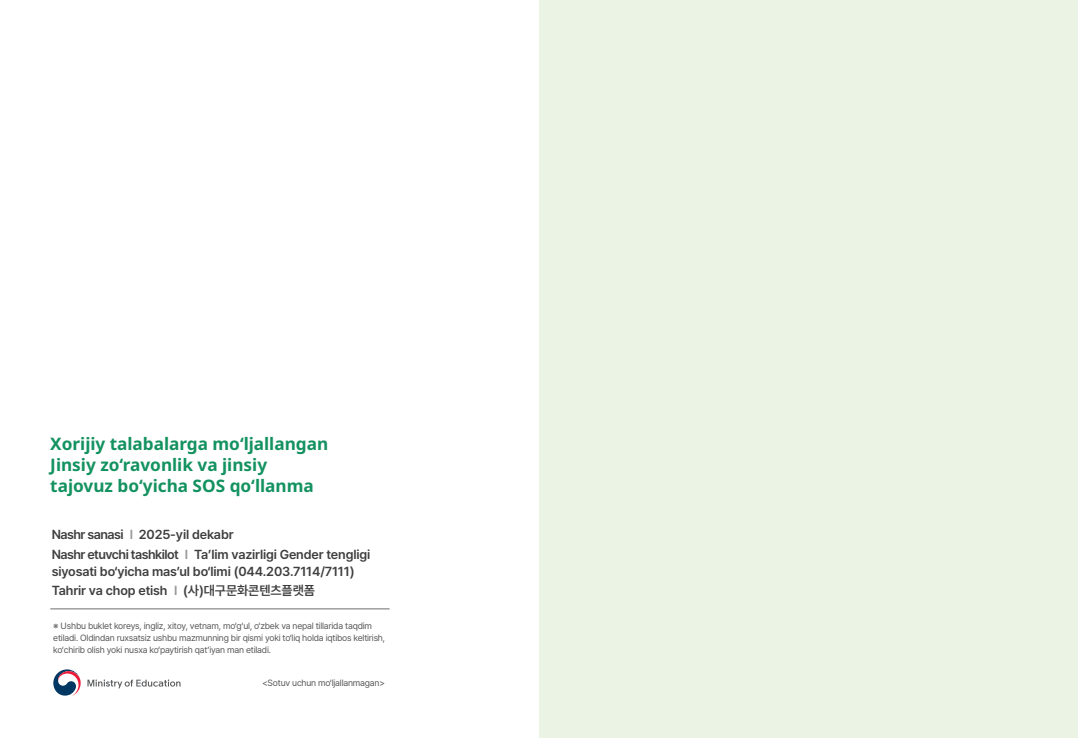
<style>
.page{position:relative;width:1078px;height:738px;background:#fff}
.page>*{position:absolute;margin:0;border:0;box-sizing:border-box;transform-origin:0 0}
.t1{font:700 17.2px/21.4px "Noto Sans";color:#139260}
.t2{font:600 13px/17px "Pretendard";letter-spacing:-.01em;color:#3e3e3f}
.t3{font:9px/12px "Pretendard";letter-spacing:-.02em;color:#57585a}
.s1{color:#939598}
</style>
<div class="page">
<hr style="left:50px;top:608px;width:339px;height:1px;background:#6c6d70">
<div style="left:539px;top:0;width:538px;height:737px;background:#ebf4e4"></div>
<svg style="left:53px;top:669px;width:28px;height:26px"></svg>
<svg style="left:87px;top:679px;width:93px;height:8px"></svg>
<p class="t1" style="left:50px;top:432px;width:279px">Xorijiy talabalarga mo‘ljallangan</p>
<p class="t1" style="left:50px;top:454px;width:265px">Jinsiy zo‘ravonlik va jinsiy tajovuz bo‘yicha SOS qo‘llanma</p>
<p class="t2" style="left:52px;top:525px;width:183px">Nashr sanasi <span class="s1">I</span> 2025-yil dekabr</p>
<p class="t2" style="left:52px;top:544px;width:320px">Nashr etuvchi tashkilot <span class="s1">I</span> Ta’lim vazirligi Gender tengligi siyosati bo‘yicha mas’ul bo‘limi (044.203.7114/7111)</p>
<p class="t2" style="left:52px;top:580px;width:265px">Tahrir va chop etish <span class="s1">I</span> (사)대구문화콘텐츠플랫폼</p>
<p class="t3" style="left:53px;top:619px;width:333px">※ Ushbu buklet koreys, ingliz, xitoy, vetnam, mo‘g‘ul, o‘zbek va nepal tillarida taqdim etiladi. Oldindan ruxsatsiz ushbu mazmunning bir qismi yoki to‘liq holda iqtibos keltirish, ko‘chirib olish yoki nusxa ko‘paytirish qat’iyan man etiladi.</p>
<p class="t3" style="left:262px;top:676px;width:124px">&lt;Sotuv uchun mo‘ljallanmagan&gt;</p>
</div>
